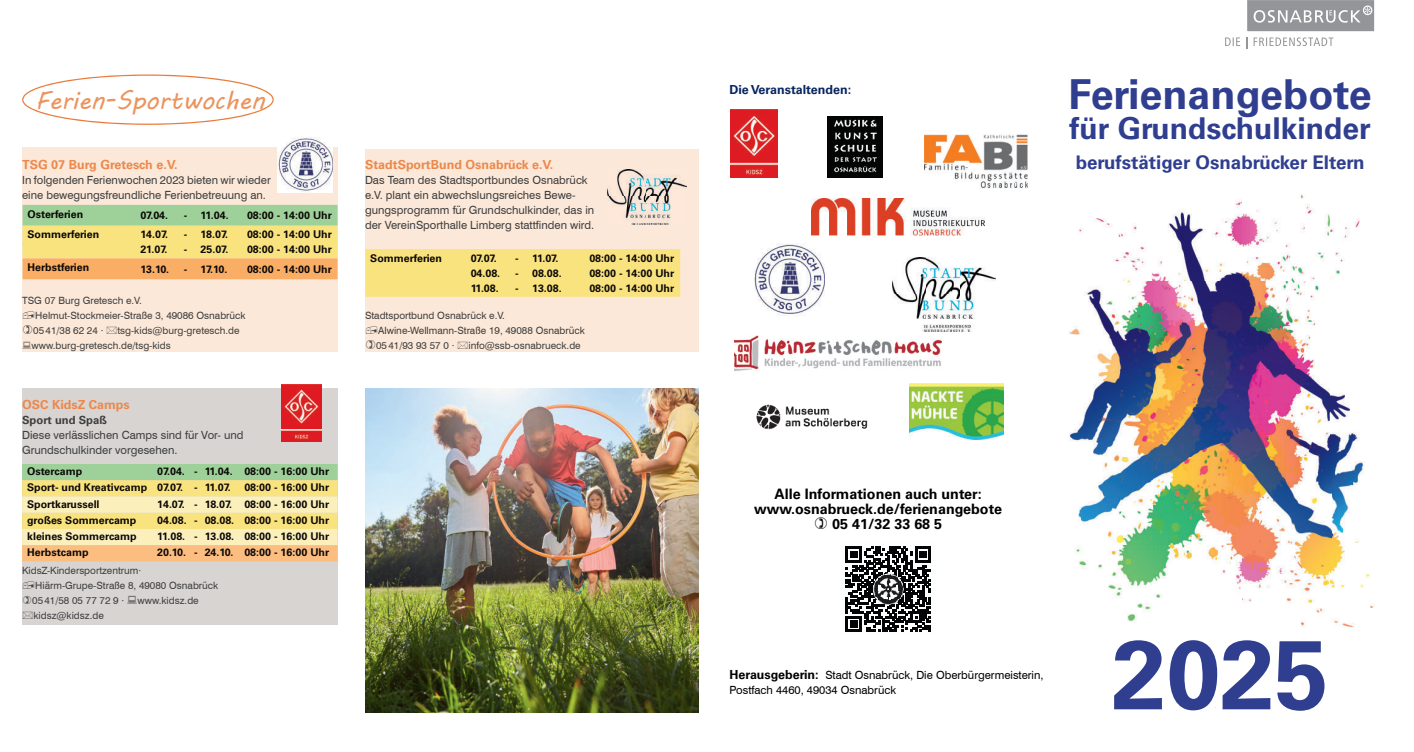
<style>
.page{position:relative;width:1414px;height:752px;background:#fff}
.page>*{position:absolute;margin:0;border:0;box-sizing:border-box;transform-origin:0 0}
.t1{font:700 97.5px "Univers LT Std";color:#303e90}
.t2{font:700 41.25px "Univers LT Std";color:#303e90}
.t3{font:700 30px "Univers LT Std";color:#303e90}
.t4{font:25px "MV Boli";color:#ec935d}
.t5{font:700 18.75px "Univers LT Std";color:#303e90}
.t6{font:700 14.38px "Univers LT Std";color:#000}
.t7{font:700 12.5px "Univers LT Std";color:#eb884d}
.t8{font:700 12.5px "Univers LT Std";color:#092560}
.t9{font:11.25px/15px "Swiss 721 BT";color:#3e3e3f}
.t10{font:11.25px/15px "Swiss 721 BT";color:#000}
.t11{font:700 11.25px "Univers LT Std";color:#3e3e3f}
.t12{font:700 10.62px/15px "Univers LT Std";color:#0c0806}
.t13{font:10px/15px "Swiss 721 BT";color:#3e3e3f}
.s1{font-family:"Univers LT Std";font-weight:700;font-size:12.5px}
</style>
<div class="page">
<div style="left:1246px;top:0;width:128px;height:32px;background:#939598"></div>
<div style="left:1246px;top:0;width:129px;height:32px;border:1px solid #fff"></div>
<svg style="left:1253px;top:5px;width:119px;height:18px"></svg>
<svg style="left:1246px;top:37px;width:1px;height:12px"></svg>
<svg style="left:1253px;top:37px;width:80px;height:9px"></svg>
<svg style="left:1225px;top:37px;width:15px;height:9px"></svg>
<img style="left:1069px;top:194px;width:306px;height:433px">
<img style="left:756px;top:404px;width:112px;height:26px">
<img style="left:365px;top:388px;width:333px;height:324px">
<svg style="left:846px;top:546px;width:85px;height:85px"></svg>
<img style="left:812px;top:199px;width:173px;height:36px">
<img style="left:734px;top:331px;width:207px;height:40px">
<img style="left:909px;top:383px;width:95px;height:56px">
<img style="left:827px;top:117px;width:55px;height:60px">
<img style="left:893px;top:257px;width:102px;height:74px">
<img style="left:924px;top:135px;width:103px;height:53px">
<img style="left:754px;top:244px;width:71px;height:72px">
<img style="left:730px;top:109px;width:48px;height:68px">
<div style="left:22px;top:388px;width:316px;height:236px;background:#d7d4d2"></div>
<svg style="left:22px;top:464px;width:315px;height:97px;background:#eadd98"></svg>
<img style="left:281px;top:385px;width:40px;height:56px">
<div style="left:22px;top:147px;width:316px;height:204px;background:#fce8d8"></div>
<svg style="left:23px;top:205px;width:315px;height:74px;background:#dfcf7f"></svg>
<img style="left:278px;top:137px;width:55px;height:56px">
<svg style="left:22px;top:74px;width:252px;height:51px"></svg>
<div style="left:365px;top:149px;width:333px;height:202px;background:#fce8d8"></div>
<div style="left:365px;top:249px;width:315px;height:48px;background:#f9e37f"></div>
<img style="left:607px;top:170px;width:79px;height:54px">
<h3 class="t4" style="left:35px;top:89px;width:231px">Ferien-Sportwochen</h3>
<p class="t7" style="left:22px;top:159px;width:157px">TSG 07 Burg Gretesch e.V.</p>
<p class="t9" style="left:22px;top:173px;width:250px">In folgenden Ferienwochen 2023 bieten wir wieder eine bewegungsfreundliche Ferienbetreuung an.</p>
<p class="t12" style="left:28px;top:207px;width:57px">Osterferien</p>
<p class="t12" style="left:140px;top:209px;width:29px">07.04.</p>
<p class="t12" style="left:184px;top:209px;width:46px">- 11.04.</p>
<p class="t12" style="left:247px;top:209px;width:86px">08:00 - 14:00 Uhr</p>
<p class="t12" style="left:28px;top:228px;width:73px">Sommerferien</p>
<p class="t12" style="left:140px;top:228px;width:29px">14.07.<br>21.07.</p>
<p class="t12" style="left:184px;top:228px;width:5px">- -</p>
<p class="t12" style="left:201px;top:228px;width:29px">18.07.<br>25.07.</p>
<p class="t12" style="left:247px;top:228px;width:86px">08:00 - 14:00 Uhr<br>08:00 - 14:00 Uhr</p>
<p class="t12" style="left:28px;top:261px;width:63px">Herbstferien</p>
<p class="t12" style="left:140px;top:262px;width:30px">13.10.</p>
<p class="t12" style="left:184px;top:262px;width:45px">- 17.10.</p>
<p class="t12" style="left:247px;top:262px;width:86px">08:00 - 14:00 Uhr</p>
<p class="t13" style="left:33px;top:293px;width:214px;text-indent:-11px">TSG 07 Burg Gretesch e.V.<br>Helmut-Stockmeier-Straße 3, 49086 Osnabrück<br>05 41/38 62 24 ·</p>
<p class="t13" style="left:32px;top:323px;width:210px;text-indent:86px">tsg-kids@burg-gretesch.de www.burg-gretesch.de/tsg-kids</p>
<p class="t7" style="left:22px;top:399px;width:109px">OSC KidsZ Camps</p>
<p class="t11" style="left:22px;top:415px;width:86px">Sport und Spaß</p>
<p class="t9" style="left:22px;top:428px;width:223px">Diese verlässlichen Camps sind für Vor- und<br>Grundschulkinder vorgesehen.</p>
<p class="t12" style="left:27px;top:465px;width:57px">Ostercamp</p>
<p class="t12" style="left:27px;top:464px;width:304px;line-height:16.2px;text-indent:130px">07.04. - 11.04. 08:00 - 16:00 Uhr<br>Sport- und Kreativcamp 07.07. - 11.07.</p>
<p class="t12" style="left:244px;top:481px;width:86px">08:00 - 16:00 Uhr</p>
<p class="t12" style="left:27px;top:497px;width:74px">Sportkarussell</p>
<p class="t12" style="left:157px;top:497px;width:174px">14.07. - 18.07. 08:00 - 16:00 Uhr</p>
<p class="t12" style="left:27px;top:513px;width:111px">großes Sommercamp</p>
<p class="t12" style="left:157px;top:513px;width:174px">04.08. - 08.08. 08:00 - 16:00 Uhr</p>
<p class="t12" style="left:27px;top:529px;width:111px">kleines Sommercamp</p>
<p class="t12" style="left:157px;top:529px;width:174px">11.08. - 13.08. 08:00 - 16:00 Uhr</p>
<p class="t12" style="left:27px;top:546px;width:63px">Herbstcamp</p>
<p class="t12" style="left:157px;top:546px;width:174px">20.10. - 24.10. 08:00 - 16:00 Uhr</p>
<p class="t13" style="left:22px;top:563px;width:121px">KidsZ-Kindersportzentrum·</p>
<p class="t13" style="left:35px;top:578px;width:185px">Hiärm-Grupe-Straße 8, 49080 Osnabrück</p>
<p class="t13" style="left:32px;top:593px;width:94px">05 41/58 05 77 72 9 ·</p>
<p class="t13" style="left:138px;top:593px;width:63px">www.kidsz.de</p>
<p class="t13" style="left:33px;top:608px;width:72px">kidsz@kidsz.de</p>
<p class="t7" style="left:365px;top:159px;width:190px">StadtSportBund Osnabrück e.V.</p>
<p class="t9" style="left:365px;top:173px;width:231px">Das Team des Stadtsportbundes Osnabrück e.V. plant ein abwechslungsreiches Bewe&shy;gungsprogramm für Grundschulkinder, das in der VereinSporthalle Limberg stattfinden wird.</p>
<p class="t12" style="left:370px;top:251px;width:73px">Sommerferien</p>
<p class="t12" style="left:471px;top:251px;width:31px">07.07.<br>04.08.<br>11.08.</p>
<p class="t12" style="left:515px;top:251px;width:5px;text-align:justify">- - -</p>
<p class="t12" style="left:532px;top:251px;width:31px">11.07.<br>08.08.<br>13.08.</p>
<p class="t12" style="left:589px;top:251px;width:86px;text-align:justify">08:00 - 14:00 Uhr 08:00 - 14:00 Uhr 08:00 - 14:00 Uhr</p>
<p class="t13" style="left:376px;top:308px;width:210px;text-indent:-11px">Stadtsportbund Osnabrück e.V.<br>Alwine-Wellmann-Straße 19, 49088 Osnabrück<br>05 41/93 93 57 0 ·</p>
<p class="t13" style="left:468px;top:338px;width:114px">info@ssb-osnabrueck.de</p>
<p class="t8" style="left:729px;top:84px;width:123px">Die Veranstaltenden:</p>
<h2 class="t2" style="left:1068px;top:78px;width:305px">Ferienangebote</h2>
<h3 class="t3" style="left:1069px;top:116px;width:303px">für Grundschulkinder</h3>
<h3 class="t5" style="left:1076px;top:154px;width:290px">berufstätiger Osnabrücker Eltern</h3>
<h3 class="t6" style="left:774px;top:488px;width:209px">Alle Informationen auch unter:</h3>
<h3 class="t6" style="left:754px;top:503px;width:249px">www.osnabrueck.de/ferienangebote</h3>
<h3 class="t6" style="left:832px;top:518px;width:111px">05 41/32 33 68 5</h3>
<p class="t10" style="left:729px;top:668px;width:316px"><span class="s1">Herausgeberin:</span> Stadt Osnabrück, Die Oberbürgermeisterin,<br>Postfach 4460, 49034 Osnabrück</p>
<h1 class="t1" style="left:1112px;top:635px;width:218px">2025</h1>
</div>
